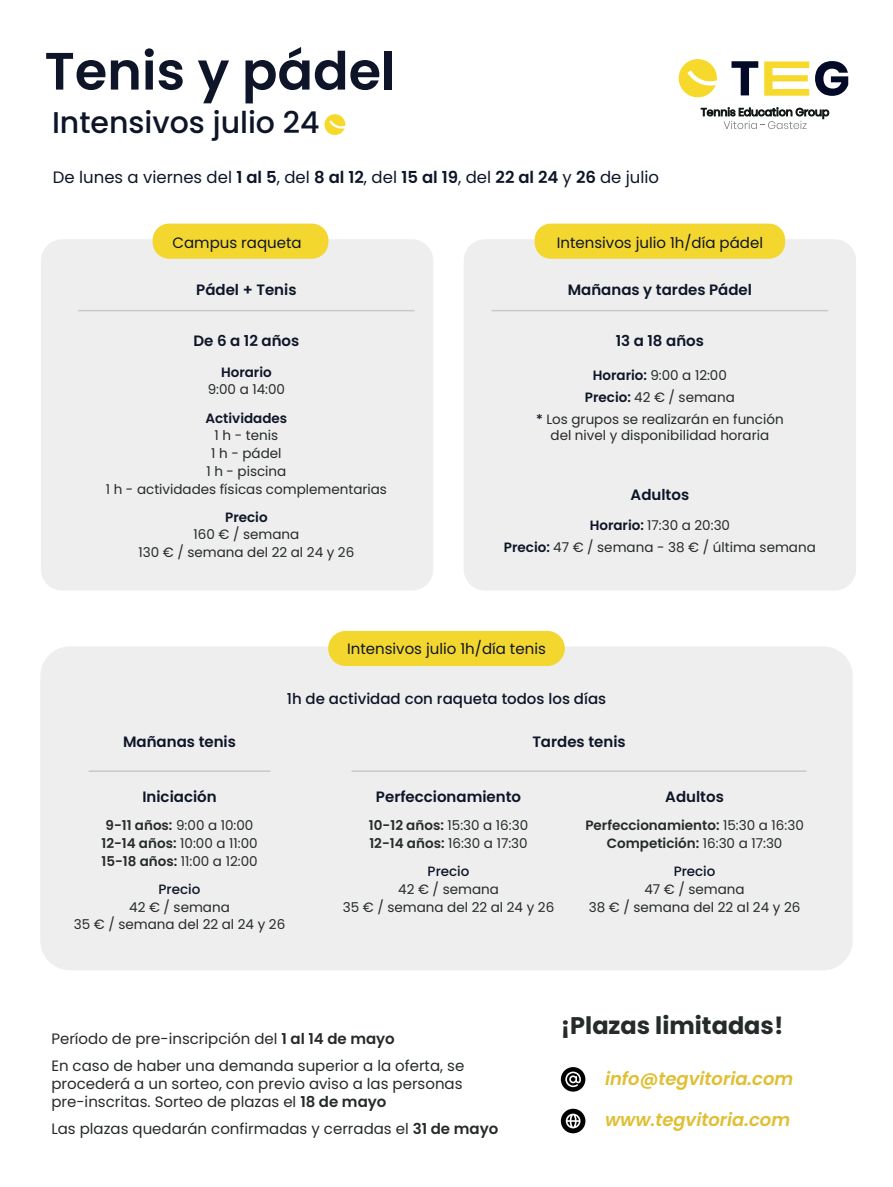
<style>
.page{position:relative;width:893px;height:1187px;background:#fff}
.page>*{position:absolute;margin:0;border:0;box-sizing:border-box;transform-origin:0 0}
.t1{font:600 52.5px "Poppins";color:#0e1528}
.t2{font:500 30px "Poppins";color:#0e1528}
.t3{font:700 24px "Poppins";color:#262a2a}
.t4{font:italic 600 18px "Poppins";color:#e0bf33}
.t5{font:16.5px "Poppins";color:#0e1528}
.t6{font:15px/27px "Poppins";color:#262a2a}
.t7{font:600 15px "Poppins";color:#0e1528}
.t8{font:15px "Poppins";color:#0e1528}
.t9{font:500 15px "Poppins";color:#0e1528}
.t10{font:13.5px/17.7px "Poppins";color:#262a2a;text-align:center}
.t11{font:600 13.5px/17.7px "Poppins";color:#262a2a;text-align:center}
.t12{font:600 13.5px "Poppins";color:#0e1528}
.t13{font:500 13.5px "Poppins";color:#0e1528}
.s1{font-weight:600}
.s2{font-weight:600;color:#0e1528}
.s3{font-weight:500;color:#0e1528}
.s4{font-weight:400}
</style>
<div class="page">
<div style="left:40px;top:646px;width:813px;height:324px;background:#edeeed;border-radius:30px"></div>
<div style="left:328px;top:631px;width:237px;height:35px;background:#f4d72e;border-radius:18px"></div>
<svg style="left:679px;top:59px;width:38px;height:38px"></svg>
<svg style="left:815px;top:61px;width:33px;height:35px"></svg>
<svg style="left:731px;top:61px;width:27px;height:34px"></svg>
<svg style="left:764px;top:61px;width:45px;height:35px"></svg>
<svg style="left:701px;top:107px;width:128px;height:22px"></svg>
<svg style="left:324px;top:114px;width:21px;height:21px"></svg>
<svg style="left:561px;top:1067px;width:24px;height:24px"></svg>
<svg style="left:561px;top:1108px;width:24px;height:25px"></svg>
<hr style="left:89px;top:770px;width:181px;height:1px;background:#c8c9cb">
<hr style="left:351px;top:770px;width:455px;height:1px;background:#c8c9cb">
<div style="left:41px;top:239px;width:392px;height:351px;background:#edeeed;border-radius:21px"></div>
<hr style="left:78px;top:310px;width:337px;height:1px;background:#c8c9cb">
<div style="left:153px;top:223px;width:175px;height:36px;background:#f4d72e;border-radius:17px"></div>
<div style="left:464px;top:239px;width:392px;height:351px;background:#edeeed;border-radius:21px"></div>
<hr style="left:492px;top:310px;width:336px;height:1px;background:#c8c9cb">
<div style="left:535px;top:223px;width:250px;height:36px;background:#f4d72e;border-radius:16px"></div>
<h1 class="t1" style="left:45px;top:41px;width:353px">Tenis y pádel</h1>
<h2 class="t2" style="left:52px;top:105px;width:269px">Intensivos julio 24</h2>
<p class="t5" style="left:53px;top:168px;width:608px">De lunes a viernes del <span class="s1">1 al 5</span>, del <span class="s1">8 al 12</span>, del <span class="s1">15 al 19</span>, del <span class="s1">22 al 24</span> y <span class="s1">26</span> de julio</p>
<p class="t8" style="left:173px;top:233px;width:131px">Campus raqueta</p>
<p class="t8" style="left:557px;top:233px;width:208px">Intensivos julio 1h/día pádel</p>
<p class="t7" style="left:196px;top:281px;width:102px">Pádel + Tenis</p>
<p class="t7" style="left:193px;top:332px;width:107px">De 6 a 12 años</p>
<p class="t7" style="left:568px;top:281px;width:186px">Mañanas y tardes Pádel</p>
<p class="t7" style="left:616px;top:332px;width:90px">13 a 18 años</p>
<p class="t12" style="left:221px;top:364px;width:52px">Horario</p>
<p class="t10" style="left:208px;top:381px;width:79px">9:00 a 14:00</p>
<p class="t12" style="left:206px;top:410px;width:83px">Actividades</p>
<p class="t10" style="left:106px;top:427px;width:283px">1 h - tenis<br>1 h - pádel<br>1 h - piscina<br>1 h - actividades físicas complementarias</p>
<p class="t12" style="left:225px;top:509px;width:44px">Precio</p>
<p class="t10" style="left:139px;top:526px;width:217px">160 € / semana<br>130 € / semana del 22 al 24 y 26</p>
<p class="t10" style="left:536px;top:364px;width:249px;line-height:22.2px"><span class="s2">Horario:</span> 9:00 a 12:00<br><span class="s2">Precio:</span> 42 € / semana<br><span class="s3">*</span> Los grupos se realizarán en función</p>
<p class="t10" style="left:551px;top:427px;width:220px">del nivel y disponibilidad horaria</p>
<p class="t7" style="left:631px;top:486px;width:60px">Adultos</p>
<p class="t10" style="left:504px;top:514px;width:313px;line-height:22.2px"><span class="s2">Horario:</span> 17:30 a 20:30<br><span class="s2">Precio:</span> 47 € / semana - 38 € / última semana</p>
<p class="t8" style="left:347px;top:640px;width:200px">Intensivos julio 1h/día tenis</p>
<p class="t7" style="left:123px;top:733px;width:114px">Mañanas tenis</p>
<p class="t9" style="left:287px;top:689px;width:321px">1h de actividad con raqueta todos los días</p>
<p class="t7" style="left:532px;top:733px;width:95px">Tardes tenis</p>
<p class="t7" style="left:142px;top:788px;width:76px">Iniciación</p>
<p class="t10" style="left:101px;top:816px;width:158px"><span class="s1">9-11 años:</span> 9:00 a 10:00<br><span class="s1">12-14 años:</span> 10:00 a 11:00<br><span class="s1">15-18 años:</span> 11:00 a 12:00</p>
<p class="t13" style="left:159px;top:881px;width:43px">Precio</p>
<p class="t10" style="left:74px;top:898px;width:213px">42 € / semana<br>35 € / semana del 22 al 24 y 26</p>
<p class="t7" style="left:376px;top:788px;width:147px">Perfeccionamiento</p>
<p class="t10" style="left:369px;top:816px;width:161px;text-align:left"><span class="s1">10-12 años:</span> 15:30 a 16:30<br><span class="s1">12-14 años:</span> 16:30 a 17:30</p>
<p class="t13" style="left:428px;top:863px;width:43px">Precio</p>
<p class="t10" style="left:343px;top:880px;width:213px">42 € / semana<br>35 € / semana del 22 al 24 y 26</p>
<p class="t7" style="left:665px;top:788px;width:60px">Adultos</p>
<p class="t11" style="left:585px;top:816px;width:220px">Perfeccionamiento: <span class="s4">15:30 a 16:30<br></span>Competición: <span class="s4">16:30 a 17:30</span></p>
<p class="t13" style="left:674px;top:863px;width:43px">Precio</p>
<p class="t10" style="left:589px;top:880px;width:213px">47 € / semana<br>38 € / semana del 22 al 24 y 26</p>
<p class="t6" style="left:51px;top:1025px;width:414px">Período de pre-inscripción del <span class="s1">1 al 14 de mayo<br></span>En caso de haber una demanda superior a la oferta, se</p>
<p class="t6" style="left:51px;top:1074px;width:413px;line-height:18px">procederá a un sorteo, con previo aviso a las personas pre-inscritas. Sorteo de plazas el <span class="s1">18 de mayo</span></p>
<p class="t6" style="left:51px;top:1115px;width:448px">Las plazas quedarán confirmadas y cerradas el <span class="s1">31 de mayo</span></p>
<h3 class="t3" style="left:561px;top:1011px;width:224px">¡Plazas limitadas!</h3>
<h3 class="t4" style="left:605px;top:1068px;width:190px">info@tegvitoria.com</h3>
<h3 class="t4" style="left:605px;top:1109px;width:187px">www.tegvitoria.com</h3>
</div>
